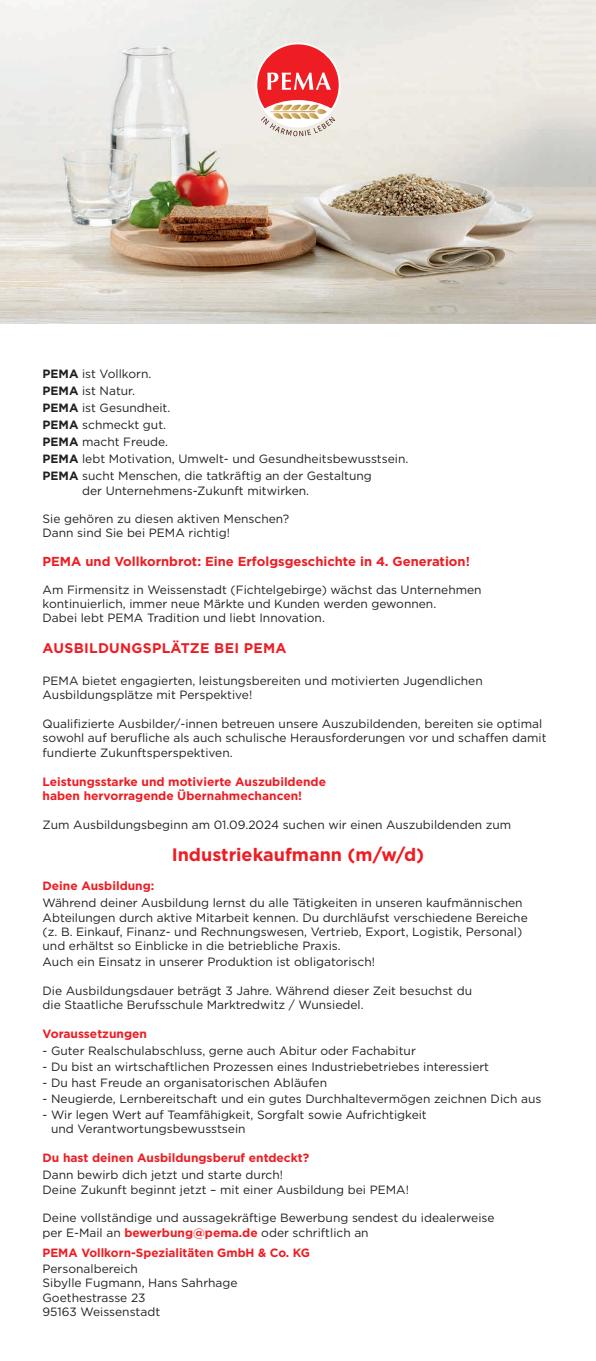
<style>
.page{position:relative;width:596px;height:1361px;background:#fff}
.page>*{position:absolute;margin:0;border:0;box-sizing:border-box;transform-origin:0 0}
.t1{font:700 18px "Gotham";color:#ee1d23}
.t2{font:700 14px "Gotham";letter-spacing:.02em;color:#ee1d23}
.t3{font:700 13px "Gotham";color:#ee1d23}
.t4{font:12px/14.4px "Gotham";color:#231f20}
.t5{font:700 12px/14.4px "Gotham";color:#ee1d23}
.s1{font-weight:700}
.s2{font-weight:700;color:#ee1d23}
</style>
<div class="page">
<img style="left:0;top:0;width:595px;height:323px">
<svg style="left:257px;top:44px;width:81px;height:92px"></svg>
<p class="t4" style="left:43px;top:365px;width:367px;line-height:17px"><span class="s1">PEMA</span> ist Vollkorn.<br><span class="s1">PEMA</span> ist Natur.<br><span class="s1">PEMA</span> ist Gesundheit.<br><span class="s1">PEMA</span> schmeckt gut.<br><span class="s1">PEMA</span> macht Freude.<br><span class="s1">PEMA</span> lebt Motivation, Umwelt- und Gesundheitsbewusstsein.<br><span class="s1">PEMA</span> sucht Menschen, die tatkräftig an der Gestaltung</p>
<p class="t4" style="left:82px;top:483px;width:228px">der Unternehmens-Zukunft mitwirken.</p>
<p class="t4" style="left:43px;top:511px;width:248px">Sie gehören zu diesen aktiven Menschen?<br>Dann sind Sie bei PEMA richtig!</p>
<p class="t3" style="left:43px;top:552px;width:428px">PEMA und Vollkornbrot: Eine Erfolgsgeschichte in 4. Generation!</p>
<p class="t4" style="left:43px;top:582px;width:440px">Am Firmensitz in Weissenstadt (Fichtelgebirge) wächst das Unternehmen kontinuierlich, immer neue Märkte und Kunden werden gewonnen.<br>Dabei lebt PEMA Tradition und liebt Innovation.</p>
<p class="t2" style="left:43px;top:639px;width:245px">AUSBILDUNGSPLÄTZE BEI PEMA</p>
<p class="t4" style="left:43px;top:673px;width:441px">PEMA bietet engagierten, leistungsbereiten und motivierten Jugendlichen<br>Ausbildungsplätze mit Perspektive!</p>
<p class="t4" style="left:43px;top:716px;width:505px">Qualifizierte Ausbilder/-innen betreuen unsere Auszubildenden, bereiten sie optimal sowohl auf berufliche als auch schulische Herausforderungen vor und schaffen damit fundierte Zukunftsperspektiven.</p>
<p class="t5" style="left:43px;top:774px;width:285px">Leistungsstarke und motivierte Auszubildende haben hervorragende Übernahmechancen!</p>
<p class="t4" style="left:43px;top:817px;width:470px">Zum Ausbildungsbeginn am 01.09.2024 suchen wir einen Auszubildenden zum</p>
<h1 class="t1" style="left:171px;top:843px;width:254px">Industriekaufmann (m/w/d)</h1>
<p class="t5" style="left:43px;top:878px;width:113px">Deine Ausbildung:</p>
<p class="t4" style="left:43px;top:895px;width:486px">Während deiner Ausbildung lernst du alle Tätigkeiten in unseren kaufmännischen Abteilungen durch aktive Mitarbeit kennen. Du durchläufst verschiedene Bereiche (z. B. Einkauf, Finanz- und Rechnungswesen, Vertrieb, Export, Logistik, Personal) und erhältst so Einblicke in die betriebliche Praxis.</p>
<p class="t4" style="left:43px;top:954px;width:334px">Auch ein Einsatz in unserer Produktion ist obligatorisch!</p>
<p class="t4" style="left:43px;top:983px;width:430px">Die Ausbildungsdauer beträgt 3 Jahre. Während dieser Zeit besuchst du die Staatliche Berufsschule Marktredwitz / Wunsiedel.</p>
<p class="t5" style="left:43px;top:1026px;width:106px">Voraussetzungen</p>
<p class="t4" style="left:43px;top:1043px;width:374px">- Guter Realschulabschluss, gerne auch Abitur oder Fachabitur</p>
<p class="t4" style="left:43px;top:1059px;width:448px">- Du bist an wirtschaftlichen Prozessen eines Industriebetriebes interessiert</p>
<p class="t4" style="left:43px;top:1075px;width:286px">- Du hast Freude an organisatorischen Abläufen</p>
<p class="t4" style="left:43px;top:1091px;width:500px">- Neugierde, Lernbereitschaft und ein gutes Durchhaltevermögen zeichnen Dich aus</p>
<p class="t4" style="left:51px;top:1107px;width:377px;text-indent:-8px">- Wir legen Wert auf Teamfähigkeit, Sorgfalt sowie Aufrichtigkeit und Verantwortungsbewusstsein</p>
<p class="t5" style="left:43px;top:1150px;width:268px">Du hast deinen Ausbildungsberuf entdeckt?</p>
<p class="t4" style="left:43px;top:1167px;width:367px">Dann bewirb dich jetzt und starte durch!<br>Deine Zukunft beginnt jetzt – mit einer Ausbildung bei PEMA!</p>
<p class="t4" style="left:43px;top:1210px;width:453px">Deine vollständige und aussagekräftige Bewerbung sendest du idealerweise per E-Mail an <span class="s2">bewerbung@pema.de</span> oder schriftlich an</p>
<p class="t5" style="left:43px;top:1245px;width:269px">PEMA Vollkorn-Spezialitäten GmbH &amp; Co. KG</p>
<p class="t4" style="left:43px;top:1261px;width:196px">Personalbereich<br>Sibylle Fugmann, Hans Sahrhage<br>Goethestrasse 23<br>95163 Weissenstadt</p>
</div>
